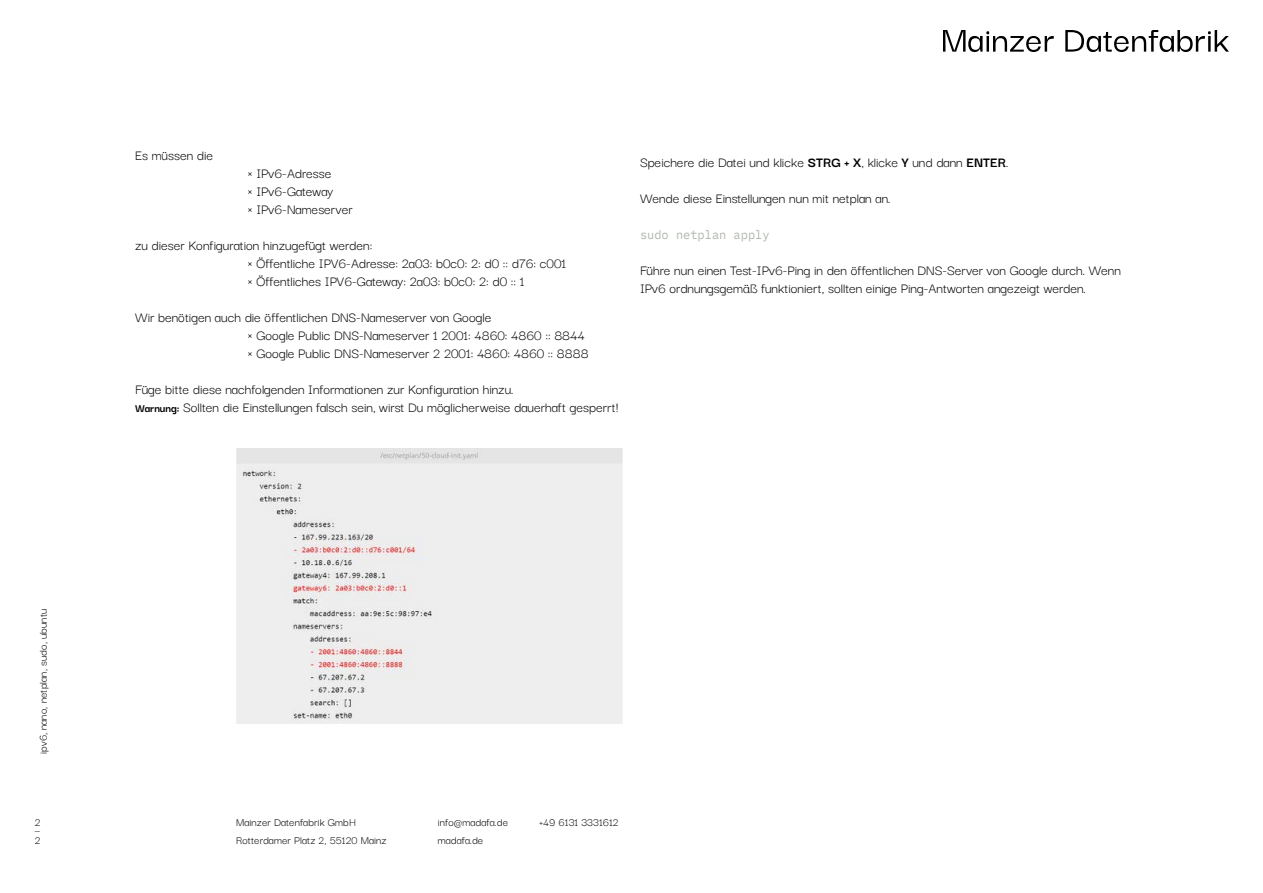
<style>
.page{position:relative;width:1263px;height:893px;background:#fff}
.page>*{position:absolute;margin:0;border:0;box-sizing:border-box;transform-origin:0 0}
.t1{font:15px/18px "Darker Grotesque";color:#000}
.t2{font:12px/9px "Darker Grotesque";letter-spacing:.01em;color:#000;text-align:justify}
.t3{font:12px "IBM Plex Mono";color:#b1b7af}
.s1{font-weight:700;font-size:12px}
.s2{font-weight:700}
</style>
<div class="page">
<svg style="left:943px;top:30px;width:111px;height:22px"></svg>
<svg style="left:1065px;top:30px;width:164px;height:22px"></svg>
<img style="left:236px;top:448px;width:387px;height:276px">
<p class="t2" style="left:38px;top:754px;width:147px;rotate:-90deg">ipv6, nano, netplan, sudo, ubuntu</p>
<p class="t2" style="left:35px;top:817px;width:8px">2 — 2</p>
<p class="t1" style="left:135px;top:145px;width:80px">Es müssen die</p>
<p class="t1" style="left:248px;top:163px;width:107px">x IPv6-Adresse<br>x IPv6-Gateway<br>x IPv6-Nameserver</p>
<p class="t1" style="left:248px;top:235px;width:320px;text-indent:-112px">zu dieser Konfiguration hinzugefügt werden:<br>x Öffentliche IPV6-Adresse: 2a03: b0c0: 2: d0 :: d76: c001 x Öffentliches IPV6-Gateway: 2a03: b0c0: 2: d0 :: 1</p>
<p class="t1" style="left:248px;top:307px;width:343px;text-indent:-112px">Wir benötigen auch die öffentlichen DNS-Nameserver von Google<br>x Google Public DNS-Nameserver 1 2001: 4860: 4860 :: 8844 x Google Public DNS-Nameserver 2 2001: 4860: 4860 :: 8888</p>
<p class="t1" style="left:135px;top:379px;width:485px">Füge bitte diese nachfolgenden Informationen zur Konfiguration hinzu.<br><span class="s1">Warnung:</span> Sollten die Einstellungen falsch sein, wirst Du möglicherweise dauerhaft gesperrt!</p>
<p class="t1" style="left:640px;top:152px;width:370px">Speichere die Datei und klicke <span class="s2">STRG + X</span>, klicke <span class="s2">Y</span> und dann <span class="s2">ENTER</span>.</p>
<p class="t1" style="left:640px;top:188px;width:252px">Wende diese Einstellungen nun mit netplan an.</p>
<p class="t3" style="left:640px;top:225px;width:131px">sudo netplan apply</p>
<p class="t1" style="left:640px;top:260px;width:482px">Führe nun einen Test-IPv6-Ping in den öffentlichen DNS-Server von Google durch. Wenn<br>IPv6 ordnungsgemäß funktioniert, sollten einige Ping-Antworten angezeigt werden.</p>
<p class="t2" style="left:236px;top:812px;width:152px;line-height:18px">Mainzer Datenfabrik GmbH<br>Rotterdamer Platz 2, 55120 Mainz</p>
<p class="t2" style="left:438px;top:817px;width:72px">info@madafa.de</p>
<p class="t2" style="left:539px;top:817px;width:81px">+49 6131 3331612</p>
<p class="t2" style="left:438px;top:835px;width:47px">madafa.de</p>
</div>
